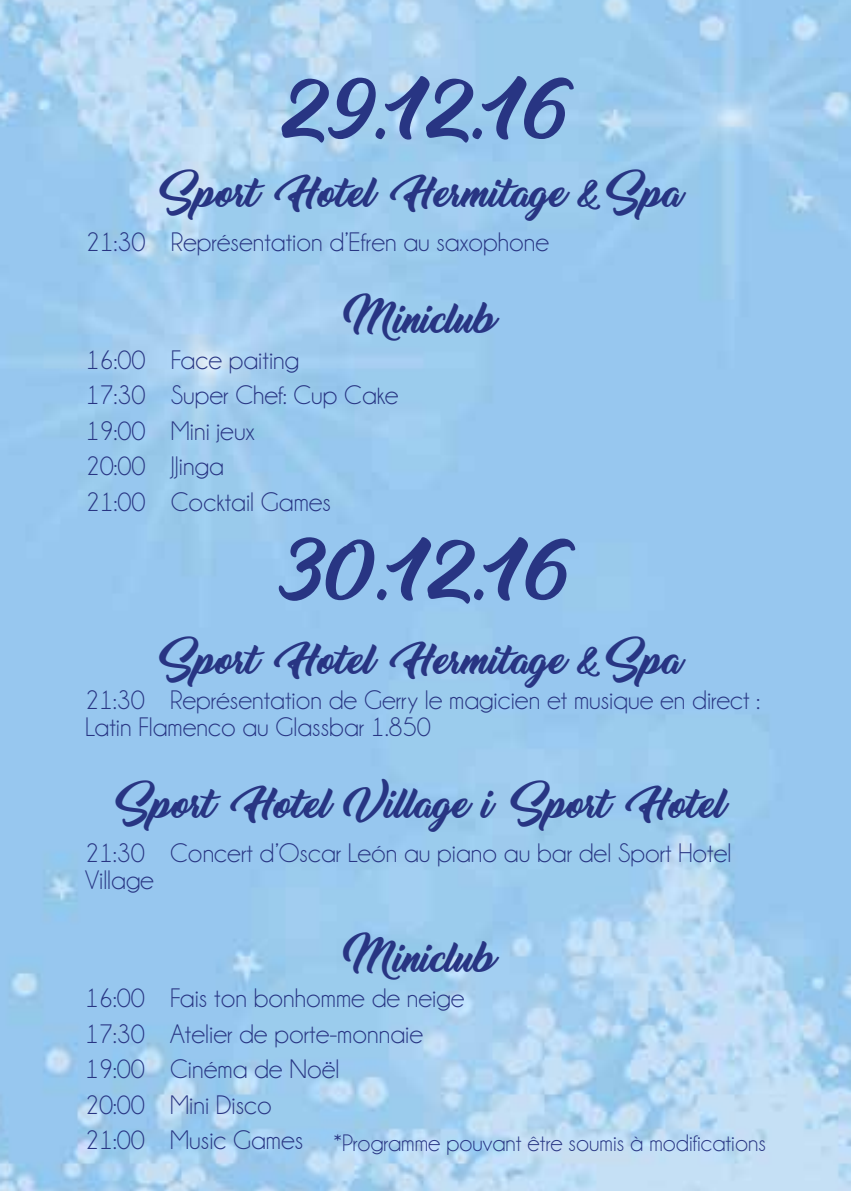
<style>
.page{position:relative;width:851px;height:1191px;background:#fff}
.page>*{position:absolute;margin:0;border:0;box-sizing:border-box;transform-origin:0 0}
.t1{font:72px "Thinking Of Betty";letter-spacing:-.005em;color:#283583}
.t2{font:33px "Thinking Of Betty";letter-spacing:-.05em;color:#283583}
.t3{font:27px/35.4px "Champagne&Limousines";color:#283583}
.t4{font:24px "Champagne&Limousines";color:#283583}
</style>
<div class="page">
<h1 class="t1" style="left:282px;top:72px;width:289px">29.12.16</h1>
<p class="t2" style="left:167px;top:176px;width:518px">Sport Hotel Hermitage &amp; Spa</p>
<p class="t3" style="left:86px;top:224px;width:465px">21:30 Représentation d’Efren au saxophone</p>
<p class="t2" style="left:354px;top:302px;width:145px">Miniclub</p>
<p class="t3" style="left:86px;top:342px;width:314px">16:00 Face paiting<br>17:30 Super Chef: Cup Cake<br>19:00 Mini jeux<br>20:00 JJinga<br>21:00 Cocktail Games</p>
<h1 class="t1" style="left:279px;top:533px;width:293px">30.12.16</h1>
<p class="t2" style="left:167px;top:643px;width:518px">Sport Hotel Hermitage &amp; Spa</p>
<p class="t3" style="left:85px;top:687px;width:676px;line-height:27px">21:30 Représentation de Gerry le magicien et musique en direct :<br>Latin Flamenco au Glassbar 1.850</p>
<p class="t2" style="left:123px;top:787px;width:606px">Sport Hotel Village i Sport Hotel</p>
<p class="t3" style="left:85px;top:840px;width:647px;line-height:27px">21:30 Concert d’Oscar León au piano au bar del Sport Hotel<br>Village</p>
<p class="t2" style="left:353px;top:941px;width:145px">Miniclub</p>
<p class="t3" style="left:85px;top:980px;width:381px">16:00 Fais ton bonhomme de neige<br>17:30 Atelier de porte-monnaie<br>19:00 Cinéma de Noël<br>20:00 Mini Disco<br>21:00 Music Games</p>
<p class="t4" style="left:333px;top:1131px;width:434px">*Programme pouvant être soumis à modifications</p>
</div>
